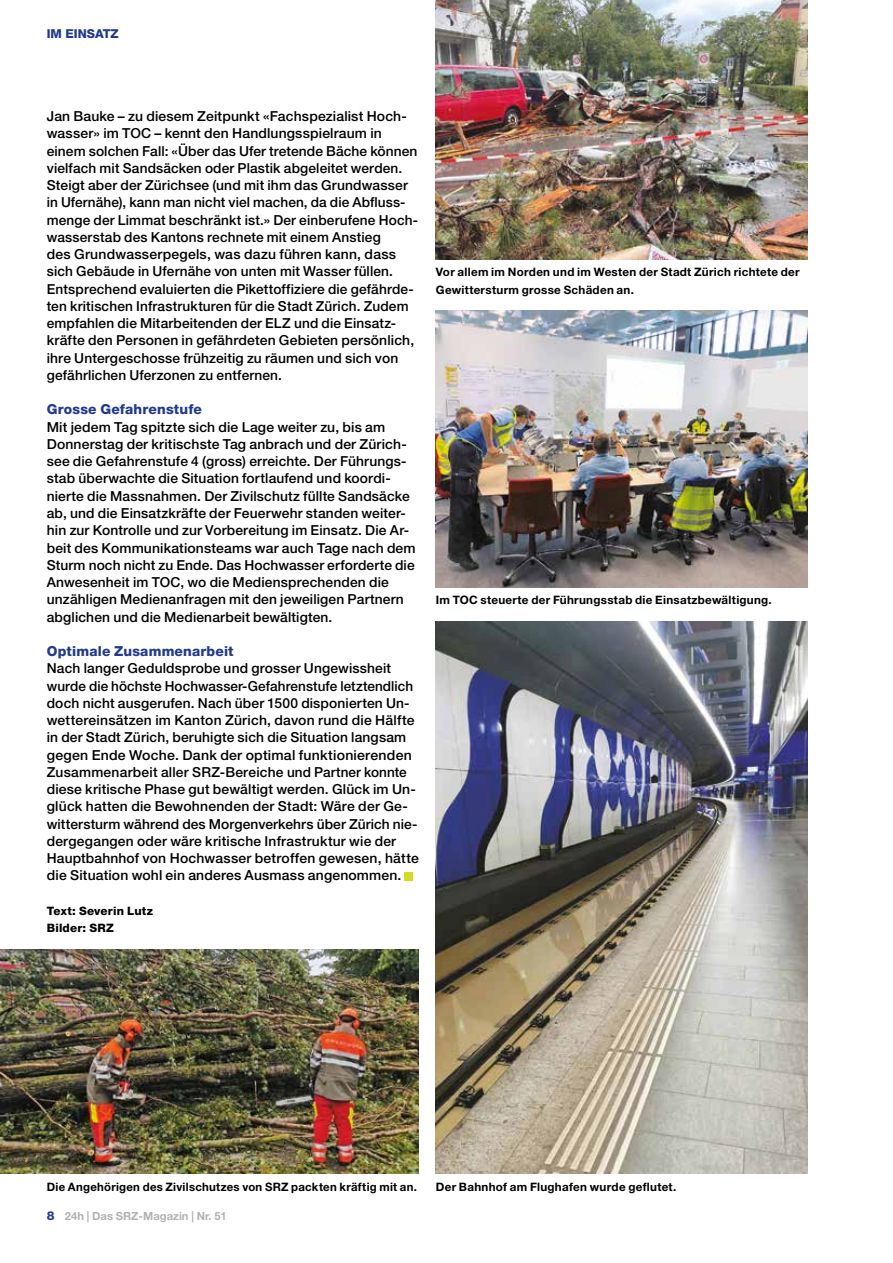
<style>
.page{position:relative;width:893px;height:1263px;background:#fff}
.page>*{position:absolute;margin:0;border:0;box-sizing:border-box;transform-origin:0 0}
.t1{font:500 13.8px/17.2px "Helvetica Neue LT Std";letter-spacing:.01em;color:#000}
.t2{font:800 13.8px "Helvetica Neue LT Std";letter-spacing:.015em;color:#213a8f}
.t3{font:800 12.3px "Helvetica Neue LT Std";color:#213a8f}
.t4{font:700 11.7px/17.2px "Helvetica Neue LT Std";letter-spacing:.025em;color:#000}
.t5{font:800 11.7px/17.2px "Helvetica Neue LT Std";letter-spacing:.015em;color:#000}
.t6{font:700 11.25px "Helvetica Neue LT Std";color:#b3b2b2}
.s1{font-weight:800;font-size:12.3px;color:#213a8f}
</style>
<div class="page">
<div style="left:405px;top:872px;width:8px;height:8px;background:#d7db1f"></div>
<img style="left:436px;top:0;width:372px;height:259px">
<img style="left:0;top:949px;width:419px;height:224px">
<img style="left:436px;top:311px;width:372px;height:276px">
<img style="left:436px;top:621px;width:372px;height:553px">
<p class="t3" style="left:47px;top:26px;width:74px">IM EINSATZ</p>
<p class="t1" style="left:47px;top:108px;width:373px">Jan Bauke – zu diesem Zeitpunkt «Fachspezialist Hoch&shy;wasser» im TOC – kennt den Handlungsspielraum in einem solchen Fall: «Über das Ufer tretende Bäche können vielfach mit Sandsäcken oder Plastik abgeleitet werden.<br>Steigt aber der Zürichsee (und mit ihm das Grundwasser in Ufernähe), kann man nicht viel machen, da die Abfluss&shy;menge der Limmat beschränkt ist.» Der einberufene Hoch&shy;wasserstab des Kantons rechnete mit einem Anstieg<br>des Grundwasserpegels, was dazu führen kann, dass sich Gebäude in Ufernähe von unten mit Wasser füllen.<br>Entsprechend evaluierten die Pikettoffiziere die gefährde&shy;ten kritischen Infrastrukturen für die Stadt Zürich. Zudem empfahlen die Mitarbeitenden der ELZ und die Einsatz&shy;kräfte den Personen in gefährdeten Gebieten persönlich, ihre Untergeschosse frühzeitig zu räumen und sich von gefährlichen Uferzonen zu entfernen.</p>
<p class="t2" style="left:47px;top:401px;width:157px">Grosse Gefahrenstufe</p>
<p class="t1" style="left:47px;top:418px;width:370px">Mit jedem Tag spitzte sich die Lage weiter zu, bis am Donnerstag der kritischste Tag anbrach und der Zürich&shy;see die Gefahrenstufe 4 (gross) erreichte. Der Führungs&shy;stab überwachte die Situation fortlaufend und koordi&shy;nierte die Massnahmen. Der Zivilschutz füllte Sandsäcke ab, und die Einsatzkräfte der Feuerwehr standen weiter&shy;hin zur Kontrolle und zur Vorbereitung im Einsatz. Die Ar&shy;beit des Kommunikationsteams war auch Tage nach dem Sturm noch nicht zu Ende. Das Hochwasser erforderte die Anwesenheit im TOC, wo die Mediensprechenden die unzähligen Medienanfragen mit den jeweiligen Partnern abglichen und die Medienarbeit bewältigten.</p>
<p class="t2" style="left:47px;top:643px;width:188px">Optimale Zusammenarbeit</p>
<p class="t1" style="left:47px;top:660px;width:374px">Nach langer Geduldsprobe und grosser Ungewissheit wurde die höchste Hochwasser-Gefahrenstufe letztendlich doch nicht ausgerufen. Nach über 1500 disponierten Un&shy;wettereinsätzen im Kanton Zürich, davon rund die Hälfte in der Stadt Zürich, beruhigte sich die Situation langsam gegen Ende Woche. Dank der optimal funktionierenden Zusammenarbeit aller SRZ-Bereiche und Partner konnte diese kritische Phase gut bewältigt werden. Glück im Un&shy;glück hatten die Bewohnenden der Stadt: Wäre der Ge&shy;wittersturm während des Morgenverkehrs über Zürich nie&shy;dergegangen oder wäre kritische Infrastruktur wie der Hauptbahnhof von Hochwasser betroffen gewesen, hätte die Situation wohl ein anderes Ausmass angenommen.</p>
<p class="t5" style="left:47px;top:902px;width:108px">Text: Severin Lutz<br>Bilder: SRZ</p>
<p class="t4" style="left:436px;top:263px;width:365px">Vor allem im Norden und im Westen der Stadt Zürich richtete der<br>Gewittersturm grosse Schäden an.</p>
<p class="t4" style="left:436px;top:591px;width:337px">Im TOC steuerte der Führungsstab die Einsatzbewältigung.</p>
<p class="t4" style="left:47px;top:1178px;width:372px">Die Angehörigen des Zivilschutzes von SRZ packten kräftig mit an.</p>
<p class="t4" style="left:436px;top:1178px;width:242px">Der Bahnhof am Flughafen wurde geflutet.</p>
<p class="t6" style="left:47px;top:1209px;width:182px"><span class="s1">8</span> 24h | Das SRZ-Magazin | Nr. 51</p>
</div>
